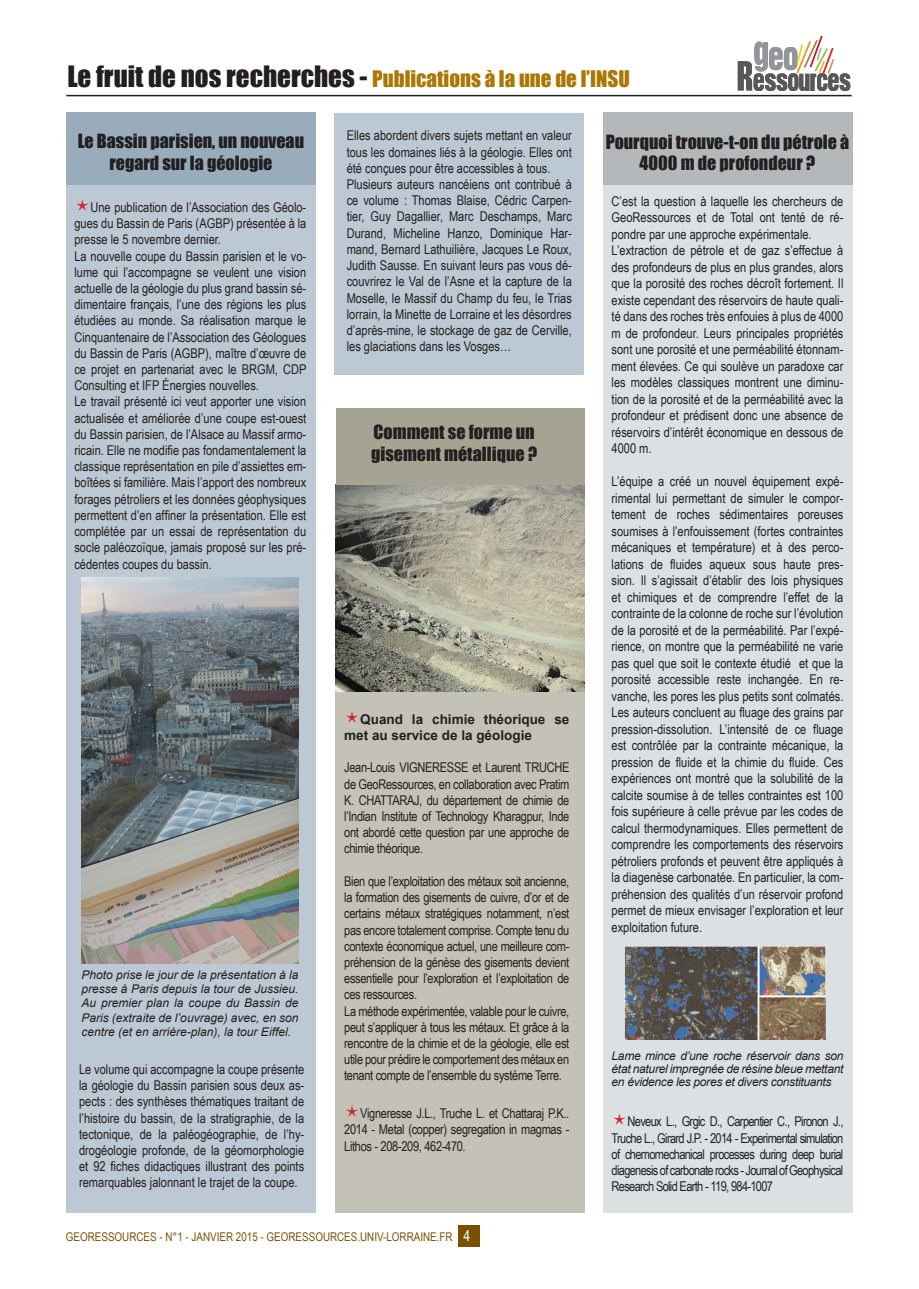
<style>
.page{position:relative;width:919px;height:1289px;background:#fff}
.page>*{position:absolute;margin:0;border:0;box-sizing:border-box;transform-origin:0 0}
.t1{font:21px "Impact";color:#ab7705}
.t2{font:18px/21.6px "Impact";color:#231f20;text-align:center}
.t3{font:13.5px/16.2px "Arial Narrow";color:#231f20;text-align:justify}
.t4{font:700 13.5px/16.2px "Arial";color:#231f20}
.t5{font:italic 12px/14.4px "Arial";letter-spacing:-.01em;color:#231f20;text-align:justify}
.t6{font:12px "Arial Narrow";color:#795100}
.s1{font-size:27px;color:#231f20}
.s2{font-size:15px;color:#fff}
</style>
<div class="page">
<div style="left:335px;top:485px;width:249px;height:727px;background:#c4c2b6"></div>
<div style="left:334px;top:113px;width:249px;height:261px;background:#bcc8d3"></div>
<div style="left:66px;top:185px;width:250px;height:1027px;background:#bcc8d3"></div>
<div style="left:603px;top:185px;width:249px;height:1027px;background:#dbe0e3"></div>
<hr style="left:66px;top:95px;width:785px;height:1px;background:#231f20">
<div style="left:66px;top:112px;width:249px;height:73px;background:#98acbc"></div>
<div style="left:603px;top:113px;width:249px;height:72px;background:#b4b8bb"></div>
<img style="left:335px;top:485px;width:249px;height:206px">
<svg style="left:737px;top:36px;width:113px;height:55px"></svg>
<img style="left:81px;top:577px;width:217px;height:386px">
<div style="left:336px;top:408px;width:248px;height:77px;background:#a6a393"></div>
<div style="left:458px;top:1225px;width:21px;height:21px;background:#795100"></div>
<img style="left:624px;top:946px;width:201px;height:93px">
<p class="t1" style="left:67px;top:63px;width:564px"><span class="s1">Le fruit de nos recherches -</span> Publications à la une de l’INSU</p>
<p class="t3" style="left:347px;top:127px;width:226px">Elles abordent divers sujets mettant en valeur tous les domaines liés à la géologie. Elles ont été conçues pour être accessibles à tous.</p>
<p class="t3" style="left:347px;top:176px;width:227px">Plusieurs auteurs nancéiens ont contribué à ce volume : Thomas Blaise, Cédric Carpen&shy;tier, Guy Dagallier, Marc Deschamps, Marc Durand, Micheline Hanzo, Dominique Har&shy;mand, Bernard Lathuilière, Jacques Le Roux, Judith Sausse. En suivant leurs pas vous dé&shy;couvrirez le Val de l’Asne et la capture de la Moselle, le Massif du Champ du feu, le Trias lorrain, la Minette de Lorraine et les désordres d’après-mine, le stockage de gaz de Cerville, les glaciations dans les Vosges…</p>
<p class="t2" style="left:78px;top:130px;width:228px">Le Bassin parisien, un nouveau regard sur la géologie</p>
<p class="t2" style="left:605px;top:130px;width:245px">Pourquoi trouve-t-on du pétrole à<br>4000 m de profondeur ?</p>
<p class="t3" style="left:611px;top:192px;width:233px">C’est la question à laquelle les chercheurs de GeoRessources et de Total ont tenté de ré&shy;pondre par une approche expérimentale.</p>
<p class="t3" style="left:611px;top:241px;width:233px">L’extraction de pétrole et de gaz s’effectue à des profondeurs de plus en plus grandes, alors que la porosité des roches décroît fortement. Il existe cependant des réservoirs de haute quali&shy;té dans des roches très enfouies à plus de 4000 m de profondeur. Leurs principales propriétés sont une porosité et une perméabilité étonnam&shy;ment élevées. Ce qui soulève un paradoxe car les modèles classiques montrent une diminu&shy;tion de la porosité et de la perméabilité avec la profondeur et prédisent donc une absence de réservoirs d’intérêt économique en dessous de 4000 m.</p>
<p class="t3" style="left:611px;top:472px;width:233px">L’équipe a créé un nouvel équipement expé&shy;rimental lui permettant de simuler le compor&shy;tement de roches sédimentaires poreuses soumises à l’enfouissement (fortes contraintes mécaniques et température) et à des perco&shy;lations de fluides aqueux sous haute pres&shy;sion. Il s’agissait d’établir des lois physiques et chimiques et de comprendre l’effet de la contrainte de la colonne de roche sur l’évolution de la porosité et de la perméabilité. Par l’expé&shy;rience, on montre que la perméabilité ne varie pas quel que soit le contexte étudié et que la porosité accessible reste inchangée. En re&shy;vanche, les pores les plus petits sont colmatés.<br>Les auteurs concluent au fluage des grains par pression-dissolution. L’intensité de ce fluage est contrôlée par la contrainte mécanique, la pression de fluide et la chimie du fluide. Ces expériences ont montré que la solubilité de la calcite soumise à de telles contraintes est 100 fois supérieure à celle prévue par les codes de calcul thermodynamiques. Elles permettent de comprendre les comportements des réservoirs pétroliers profonds et peuvent être appliqués à la diagenèse carbonatée. En particulier, la com&shy;préhension des qualités d’un réservoir profond permet de mieux envisager l’exploration et leur exploitation future.</p>
<p class="t3" style="left:74px;top:198px;width:233px;text-indent:16px">Une publication de l’Association des Géolo&shy;gues du Bassin de Paris (AGBP) présentée à la presse le 5 novembre dernier.</p>
<p class="t3" style="left:74px;top:247px;width:233px">La nouvelle coupe du Bassin parisien et le vo&shy;lume qui l’accompagne se veulent une vision actuelle de la géologie du plus grand bassin sé&shy;dimentaire français, l’une des régions les plus étudiées au monde. Sa réalisation marque le Cinquantenaire de l’Association des Géologues du Bassin de Paris (AGBP), maître d’œuvre de ce projet en partenariat avec le BRGM, CDP Consulting et IFP Énergies nouvelles.</p>
<p class="t3" style="left:74px;top:393px;width:233px">Le travail présenté ici veut apporter une vision actualisée et améliorée d’une coupe est-ouest du Bassin parisien, de l’Alsace au Massif armo&shy;ricain. Elle ne modifie pas fondamentalement la classique représentation en pile d’assiettes em&shy;boîtées si familière. Mais l’apport des nombreux forages pétroliers et les données géophysiques permettent d’en affiner la présentation. Elle est complétée par un essai de représentation du socle paléozoïque, jamais proposé sur les pré&shy;cédentes coupes du bassin.</p>
<p class="t2" style="left:373px;top:421px;width:162px">Comment se forme un</p>
<p class="t2" style="left:371px;top:442px;width:168px">gisement métallique ?</p>
<p class="t4" style="left:344px;top:711px;width:226px;text-indent:16px">Quand la chimie théorique se met au service de la géologie</p>
<p class="t3" style="left:344px;top:759px;width:227px">Jean-Louis VIGNERESSE et Laurent TRUCHE de GeoRessources, en collaboration avec Pratim K. CHATTARAJ, du département de chimie de l’Indian Institute of Technology Kharagpur, Inde ont abordé cette question par une approche de chimie théorique.</p>
<p class="t3" style="left:344px;top:872px;width:227px">Bien que l’exploitation des métaux soit ancienne, la formation des gisements de cuivre, d’or et de certains métaux stratégiques notamment, n’est pas encore totalement comprise. Compte tenu du contexte économique actuel, une meilleure com&shy;préhension de la génèse des gisements devient essentielle pour l’exploration et l’exploitation de ces ressources.</p>
<p class="t3" style="left:344px;top:1002px;width:226px">La méthode expérimentée, valable pour le cuivre, peut s’appliquer à tous les métaux. Et grâce à la rencontre de la chimie et de la géologie, elle est utile pour prédire le comportement des métaux en tenant compte de l’ensemble du système Terre.</p>
<p class="t3" style="left:344px;top:1104px;width:226px;text-indent:16px">Vigneresse J.L., Truche L. et Chattaraj P.K..<br>2014 - Metal (copper) segregation in magmas - Lithos - 208-209, 462-470.</p>
<p class="t5" style="left:81px;top:967px;width:218px">Photo prise le jour de la présentation à la presse à Paris depuis la tour de Jussieu.<br>Au premier plan la coupe du Bassin de Paris (extraite de l’ouvrage) avec, en son centre (et en arrière-plan), la tour Eiffel.</p>
<p class="t3" style="left:79px;top:1060px;width:227px">Le volume qui accompagne la coupe présente la géologie du Bassin parisien sous deux as&shy;pects : des synthèses thématiques traitant de l’histoire du bassin, de la stratigraphie, de la tectonique, de la paléogéographie, de l’hy&shy;drogéologie profonde, de la géomorphologie et 92 fiches didactiques illustrant des points remarquables jalonnant le trajet de la coupe.</p>
<p class="t5" style="left:611px;top:1050px;width:233px;line-height:12.8px">Lame mince d’une roche réservoir dans son état naturel impregnée de résine bleue mettant en évidence les pores et divers constituants</p>
<p class="t3" style="left:611px;top:1112px;width:233px;text-indent:16px">Neveux L., Grgic D., Carpentier C., Pironon J., Truche L., Girard J.P. - 2014 - Experimental simulation of chemomechanical processes during deep burial diagenesis of carbonate rocks - Journal of Geophysical Research Solid Earth - 119, 984-1007</p>
<p class="t6" style="left:66px;top:1228px;width:406px">GEORESSOURCES - N°1 - JANVIER 2015 - GEORESSOURCES.UNIV-LORRAINE.FR <span class="s2">4</span></p>
</div>
